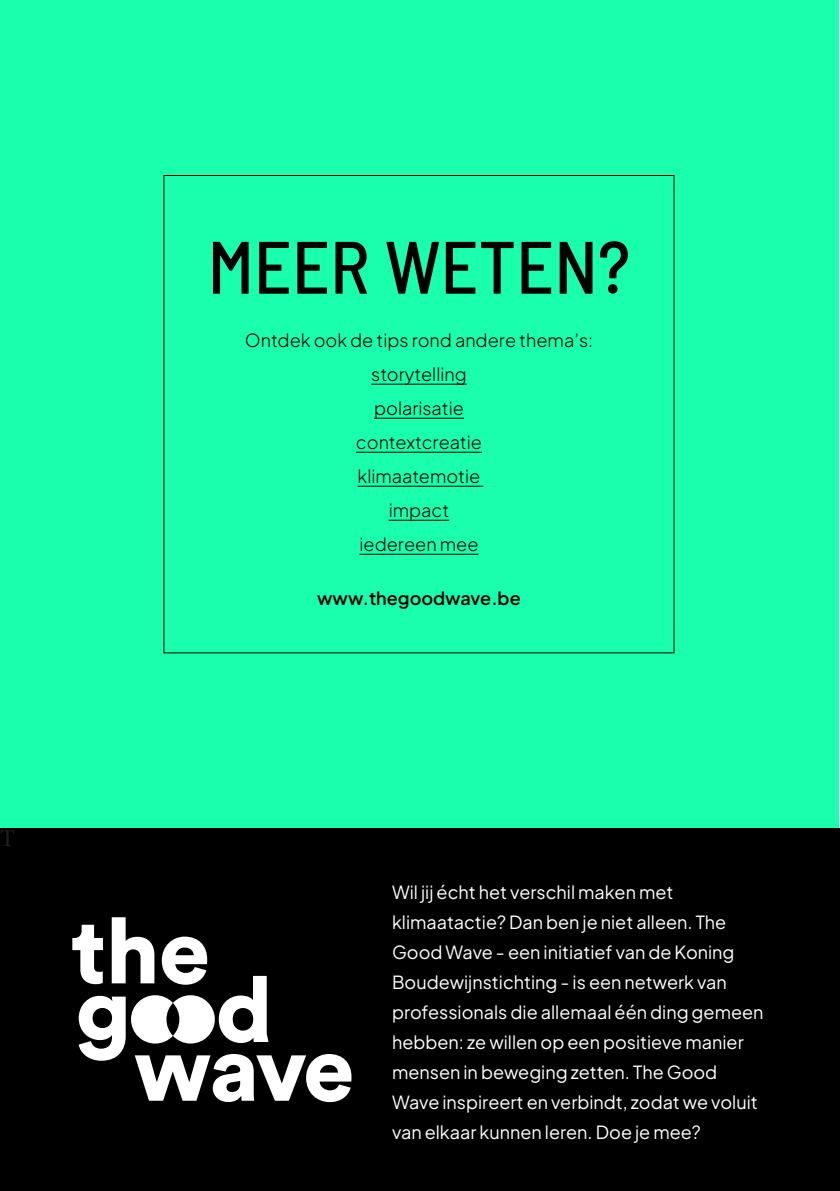
<style>
.page{position:relative;width:840px;height:1191px;background:#fff}
.page>*{position:absolute;margin:0;border:0;box-sizing:border-box;transform-origin:0 0}
.t1{font:500 semi-condensed 74px "Barlow";color:#000}
.t2{font:24px "Minion Pro";color:#231f20}
.Paragraph_Style_1{font:18px/30px "Plus Jakarta Sans";color:#fff}
.t3{font:300 18px "Plus Jakarta Sans";color:#000}
.t4{font:600 18px "Plus Jakarta Sans";color:#000}
</style>
<div class="page">
<div style="left:0;top:0;width:838px;height:828px;background:#19ffae"></div>
<hr style="left:371px;top:384px;width:95px;height:1px;background:#000">
<hr style="left:374px;top:418px;width:89px;height:1px;background:#000">
<hr style="left:356px;top:452px;width:126px;height:1px;background:#000">
<hr style="left:357px;top:486px;width:126px;height:1px;background:#000">
<hr style="left:388px;top:520px;width:61px;height:1px;background:#000">
<hr style="left:359px;top:554px;width:119px;height:1px;background:#000">
<div style="left:0;top:828px;width:839px;height:363px;background:#000"></div>
<svg style="left:72px;top:917px;width:279px;height:185px"></svg>
<p class="t2" style="left:0;top:822px;width:16px">T</p>
<p class="t1" style="left:207px;top:214px;width:424px">MEER WETEN?</p>
<p class="t3" style="left:245px;top:326px;width:349px">Ontdek ook de tips rond andere thema’s:</p>
<p class="t3" style="left:371px;top:360px;width:97px">storytelling</p>
<p class="t3" style="left:374px;top:394px;width:91px">polarisatie</p>
<p class="t3" style="left:356px;top:428px;width:128px">contextcreatie</p>
<p class="t3" style="left:357px;top:462px;width:124px">klimaatemotie</p>
<p class="t3" style="left:388px;top:496px;width:62px">impact</p>
<p class="t3" style="left:359px;top:530px;width:120px">iedereen mee</p>
<p class="t4" style="left:317px;top:583px;width:205px">www.thegoodwave.be</p>
<p class="Paragraph_Style_1" style="left:392px;top:875px;width:373px">Wil jij écht het verschil maken met klimaatactie? Dan ben je niet alleen. The Good Wave - een initiatief van de Koning Boudewijnstichting - is een netwerk van professionals die allemaal één ding gemeen hebben: ze willen op een positieve manier mensen in beweging zetten. The Good Wave inspireert en verbindt, zodat we voluit van elkaar kunnen leren. Doe je mee?</p>
</div>
